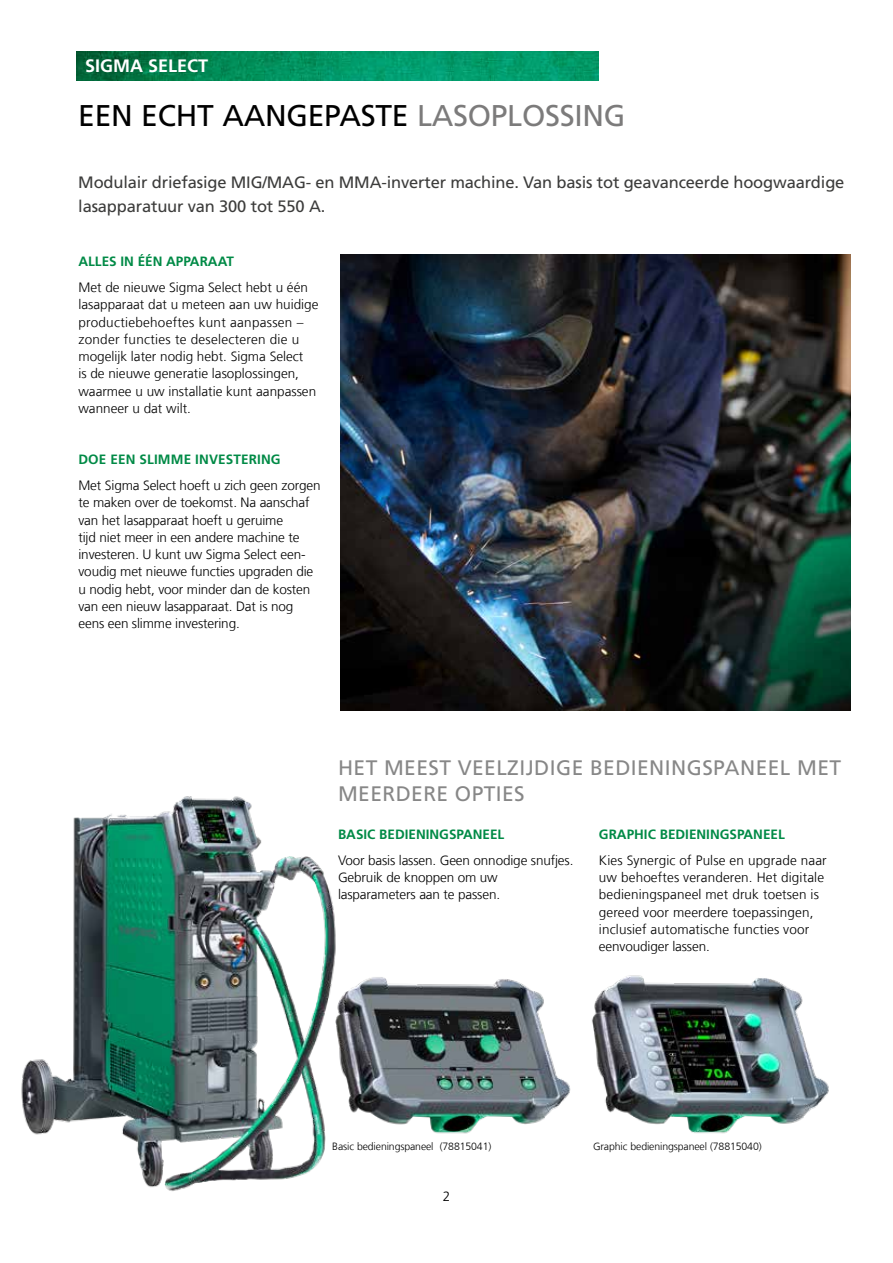
<style>
.page{position:relative;width:893px;height:1263px;background:#fff}
.page>*{position:absolute;margin:0;border:0;box-sizing:border-box;transform-origin:0 0}
.t1{font:30px "Frutiger LT Pro";letter-spacing:-.01em;color:#000}
.t2{font:21px/25.5px "Frutiger LT Pro";letter-spacing:.02em;color:#878787}
.t3{font:700 18px "Frutiger LT Pro";color:#fff}
.t4{font:16.5px/24px "Frutiger LT Pro";letter-spacing:-.01em;color:#3c3c3b}
.t5{font:300 13.5px/17.2px "Frutiger LT Com";color:#000}
.t6{font:700 13.5px "Frutiger LT Pro";color:#008a46}
.t7{font:300 10.5px "Frutiger LT Com";letter-spacing:-.01em;color:#000}
.s1{color:#7c7b7b}
</style>
<div class="page">
<img style="left:21px;top:796px;width:315px;height:395px">
<img style="left:340px;top:255px;width:511px;height:456px">
<img style="left:77px;top:51px;width:521px;height:30px">
<img style="left:322px;top:966px;width:249px;height:176px">
<img style="left:592px;top:975px;width:237px;height:159px">
<h3 class="t3" style="left:85px;top:55px;width:125px">SIGMA SELECT</h3>
<h1 class="t1" style="left:78px;top:98px;width:549px">EEN ECHT AANGEPASTE <span class="s1">LASOPLOSSING</span></h1>
<p class="t4" style="left:78px;top:170px;width:768px">Modulair driefasige MIG/MAG- en MMA-inverter machine. Van basis tot geavanceerde hoogwaardige lasapparatuur van 300 tot 550 A.</p>
<p class="t6" style="left:78px;top:254px;width:157px">ALLES IN ÉÉN APPARAAT</p>
<p class="t5" style="left:78px;top:279px;width:242px">Met de nieuwe Sigma Select hebt u één lasapparaat dat u meteen aan uw huidige productiebehoeftes kunt aanpassen – zonder functies te deselecteren die u mogelijk later nodig hebt. Sigma Select<br>is de nieuwe generatie lasoplossingen, waarmee u uw installatie kunt aanpassen wanneer u dat wilt.</p>
<p class="t6" style="left:78px;top:452px;width:204px">DOE EEN SLIMME INVESTERING</p>
<p class="t5" style="left:78px;top:477px;width:244px">Met Sigma Select hoeft u zich geen zorgen te maken over de toekomst. Na aanschaf van het lasapparaat hoeft u geruime<br>tijd niet meer in een andere machine te investeren. U kunt uw Sigma Select een&shy;voudig met nieuwe functies upgraden die u nodig hebt, voor minder dan de kosten van een nieuw lasapparaat. Dat is nog eens een slimme investering.</p>
<h2 class="t2" style="left:338px;top:755px;width:505px">HET MEEST VEELZIJDIGE BEDIENINGSPANEEL MET<br>MEERDERE OPTIES</h2>
<p class="t6" style="left:338px;top:826px;width:168px">BASIC BEDIENINGSPANEEL</p>
<p class="t5" style="left:338px;top:851px;width:237px">Voor basis lassen. Geen onnodige snufjes.<br>Gebruik de knoppen om uw lasparameters aan te passen.</p>
<p class="t6" style="left:599px;top:826px;width:187px">GRAPHIC BEDIENINGSPANEEL</p>
<p class="t5" style="left:599px;top:851px;width:229px">Kies Synergic of Pulse en upgrade naar uw behoeftes veranderen. Het digitale bedieningspaneel met druk toetsen is gereed voor meerdere toepassingen, inclusief automatische functies voor eenvoudiger lassen.</p>
<p class="t7" style="left:332px;top:1140px;width:161px">Basic bedieningspaneel (78815041)</p>
<p class="t7" style="left:593px;top:1140px;width:170px">Graphic bedieningspaneel (78815040)</p>
<p class="t5" style="left:443px;top:1187px;width:9px">2</p>
</div>
